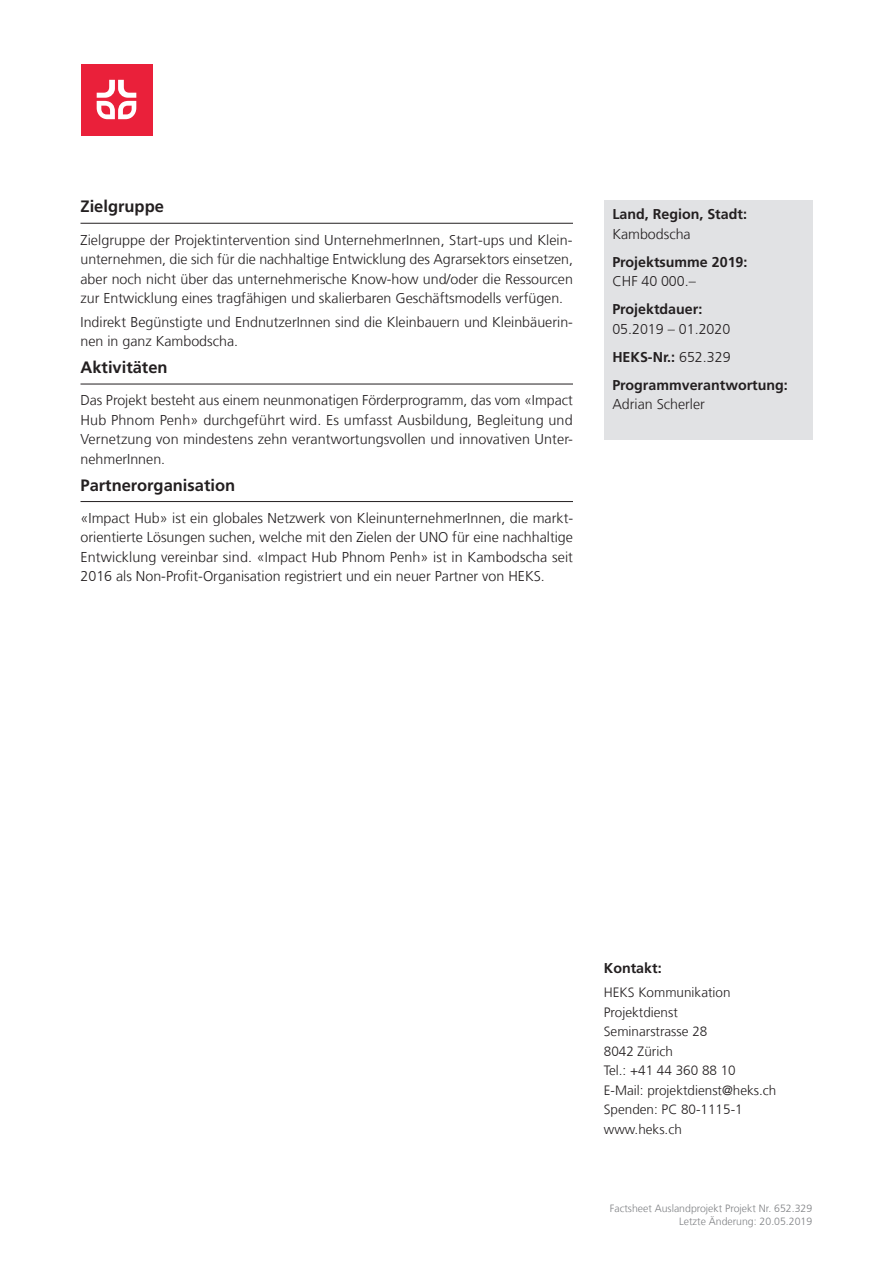
<style>
.page{position:relative;width:893px;height:1263px;background:#fff}
.page>*{position:absolute;margin:0;border:0;box-sizing:border-box;transform-origin:0 0}
.t1{font:700 16.5px "Frutiger LT Com";color:#231f20}
.t2{font:300 14.25px/19.5px "Frutiger LT Com";color:#231f20;text-align:justify}
.t3{font:700 14.25px/28px "Frutiger LT Com";color:#231f20}
.t4{font:300 13.5px/19.5px "Frutiger LT Com";color:#231f20}
.t5{font:300 10.5px/12.6px "Frutiger LT Com";color:#808285;text-align:right}
.s1{font-weight:300}
</style>
<div class="page">
<hr style="left:81px;top:223px;width:492px;height:1px;background:#231f20">
<hr style="left:81px;top:384px;width:492px;height:1px;background:#231f20">
<hr style="left:81px;top:501px;width:492px;height:1px;background:#231f20">
<div style="left:604px;top:200px;width:208px;height:240px;background:#e1e2e4"></div>
<div style="left:81px;top:64px;width:71px;height:71px;background:#ea203a"></div>
<svg style="left:97px;top:80px;width:39px;height:39px"></svg>
<p class="t1" style="left:81px;top:197px;width:85px">Zielgruppe</p>
<p class="t2" style="left:81px;top:230px;width:494px">Zielgruppe der Projektintervention sind UnternehmerInnen, Start-ups und Klein&shy;unternehmen, die sich für die nachhaltige Entwicklung des Agrarsektors einsetzen, aber noch nicht über das unternehmerische Know-how und/oder die Ressourcen zur Entwicklung eines tragfähigen und skalierbaren Geschäftsmodells verfügen.</p>
<p class="t2" style="left:81px;top:312px;width:494px">Indirekt Begünstigte und EndnutzerInnen sind die Kleinbauern und Kleinbäuerin&shy;nen in ganz Kambodscha.</p>
<p class="t1" style="left:81px;top:358px;width:89px">Aktivitäten</p>
<p class="t2" style="left:81px;top:391px;width:494px">Das Projekt besteht aus einem neunmonatigen Förderprogramm, das vom «Impact Hub Phnom Penh» durchgeführt wird. Es umfasst Ausbildung, Begleitung und Vernetzung von mindestens zehn verantwortungsvollen und innovativen Unter&shy;nehmerInnen.</p>
<p class="t1" style="left:81px;top:475px;width:156px">Partnerorganisation</p>
<p class="t2" style="left:81px;top:508px;width:494px">«Impact Hub» ist ein globales Netzwerk von KleinunternehmerInnen, die markt&shy;orientierte Lösungen suchen, welche mit den Zielen der UNO für eine nachhaltige Entwicklung vereinbar sind. «Impact Hub Phnom Penh» ist in Kambodscha seit 2016 als Non-Profit-Organisation registriert und ein neuer Partner von HEKS.</p>
<p class="t3" style="left:612px;top:200px;width:136px">Land, Region, Stadt:</p>
<p class="t2" style="left:612px;top:224px;width:80px">Kambodscha</p>
<p class="t3" style="left:612px;top:248px;width:137px">Projektsumme 2019:</p>
<p class="t2" style="left:612px;top:271px;width:85px">CHF 40 000.–</p>
<p class="t3" style="left:612px;top:295px;width:92px">Projektdauer:</p>
<p class="t3" style="left:612px;top:315px;width:177px"><span class="s1">05.2019 – 01.2020<br></span>HEKS-Nr.: <span class="s1">652.329<br></span>Programmverantwortung:</p>
<p class="t2" style="left:612px;top:394px;width:94px">Adrian Scherler</p>
<p class="t3" style="left:604px;top:954px;width:59px">Kontakt:</p>
<p class="t4" style="left:604px;top:983px;width:174px">HEKS Kommunikation<br>Projektdienst<br>Seminarstrasse 28<br>8042 Zürich<br>Tel.: +41 44 360 88 10<br>E-Mail: projektdienst@heks.ch<br>Spenden: PC 80-1115-1 www.heks.ch</p>
<p class="t5" style="left:610px;top:1202px;width:204px">Factsheet Auslandprojekt Projekt Nr. 652.329<br>Letzte Änderung: 20.05.2019</p>
</div>
